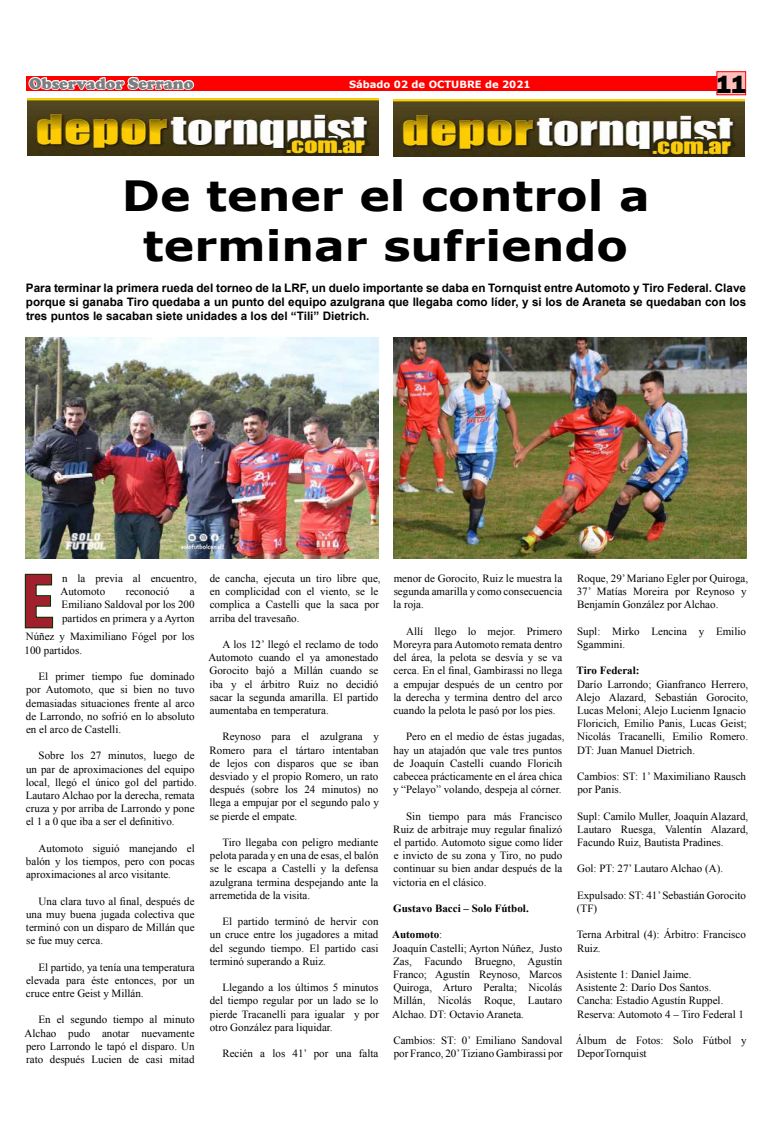
<style>
.page{position:relative;width:772px;height:1140px;background:#fff}
.page>*{position:absolute;margin:0;border:0;box-sizing:border-box;transform-origin:0 0}
.t1{font:700 75px "Ebrima";color:#a0202d;scale:.83 1}
.t2{font:700 41.7px/50px "Verdana";color:#000;text-align:center;scale:1.1 1}
.t3{font:800 25.7px "Franklin Gothic";color:#000}
.t4{font:900 16px "Cooper";color:#7c7d80}
.t5{font:700 11.7px/14px "Arial";color:#000;text-align:justify}
.t6{font:11px/13.2px "Times New Roman";color:#000}
.t7{font:700 11px "Times New Roman";color:#000}
.t8{font:700 10px "Verdana";color:#fff}
.s1{font-weight:700}
</style>
<div class="page">
<div style="left:27px;top:76px;width:717px;height:14px;background:#f00"></div>
<div style="left:715px;top:71px;width:30px;height:24px;background:#ffbdbd;border:1px solid #f00"></div>
<img style="left:195px;top:98px;width:183px;height:58px">
<img style="left:393px;top:99px;width:351px;height:58px">
<svg style="left:27px;top:76px;width:168px;height:80px"></svg>
<svg style="left:24px;top:573px;width:30px;height:56px"></svg>
<img style="left:26px;top:337px;width:352px;height:221px">
<img style="left:393px;top:337px;width:353px;height:221px">
<h3 class="t4" style="left:29px;top:74px;width:166px">Observador Serrano</h3>
<h3 class="t3" style="left:715px;top:67px;width:31px">11</h3>
<p class="t8" style="left:349px;top:77px;width:183px">Sábado 02 de OCTUBRE de 2021</p>
<h2 class="t2" style="left:122px;top:169px;width:481px">De tener el control a terminar sufriendo</h2>
<p class="t5" style="left:26px;top:281px;width:721px">Para terminar la primera rueda del torneo de la LRF, un duelo importante se daba en Tornquist entre Automoto y Tiro Federal. Clave porque si ganaba Tiro quedaba a un punto del equipo azulgrana que llegaba como líder, y si los de Araneta se quedaban con los tres puntos le sacaban siete unidades a los del “Tili” Dietrich.</p>
<p class="t6" style="left:60px;top:571px;width:138px">n la previa al encuentro,<br>Automoto</p>
<h1 class="t1" style="left:21px;top:545px;width:42px">E</h1>
<p class="t6" style="left:126px;top:584px;width:45px">reconoció</p>
<p class="t6" style="left:62px;top:584px;width:134px;text-align:justify;text-indent:128px">a Emiliano Saldoval por los 200 partidos en primera y a Ayrton</p>
<p class="t6" style="left:25px;top:630px;width:171px">Núñez y Maximiliano Fógel por los<br>100 partidos.</p>
<p class="t6" style="left:26px;top:669px;width:170px;text-align:justify;text-indent:13px">El primer tiempo fue dominado por Automoto, que si bien no tuvo demasiadas situaciones frente al arco de Larrondo, no sofrió en lo absoluto en el arco de Castelli.</p>
<p class="t6" style="left:26px;top:749px;width:172px;text-indent:13px">Sobre los 27 minutos, luego de un par de aproximaciones del equipo local, llegó el único gol del partido.<br>Lautaro Alchao por la derecha, remata cruza y por arriba de Larrondo y pone el 1 a 0 que iba a ser el definitivo.</p>
<p class="t6" style="left:26px;top:841px;width:170px;text-align:justify;text-indent:13px">Automoto siguió manejando el balón y los tiempos, pero con pocas aproximaciones al arco visitante.</p>
<p class="t6" style="left:26px;top:894px;width:170px;text-align:justify;text-indent:13px">Una clara tuvo al final, después de una muy buena jugada colectiva que terminó con un disparo de Millán que se fue muy cerca.</p>
<p class="t6" style="left:26px;top:960px;width:170px;text-align:justify;text-indent:13px">El partido, ya tenía una temperatura elevada para éste entonces, por un cruce entre Geist y Millán.</p>
<p class="t6" style="left:25px;top:1013px;width:171px;text-align:justify;text-indent:14px">En el segundo tiempo al minuto Alchao pudo anotar nuevamente pero Larrondo le tapó el disparo. Un rato después Lucien de casi mitad</p>
<p class="t6" style="left:209px;top:571px;width:172px">de cancha, ejecuta un tiro libre que, en complicidad con el viento, se le complica a Castelli que la saca por arriba del travesaño.</p>
<p class="t6" style="left:208px;top:637px;width:171px;text-align:justify;text-indent:14px">A los 12’ llegó el reclamo de todo Automoto cuando el ya amonestado Gorocito bajó a Millán cuando se iba y el árbitro Ruiz no decidió sacar la segunda amarilla. El partido aumentaba en temperatura.</p>
<p class="t6" style="left:209px;top:730px;width:171px;text-align:justify;text-indent:13px">Reynoso para el azulgrana y Romero para el tártaro intentaban de lejos con disparos que se iban desviado y el propio Romero, un rato después (sobre los 24 minutos) no llega a empujar por el segundo palo y se pierde el empate.</p>
<p class="t6" style="left:210px;top:835px;width:170px;text-align:justify;text-indent:12px">Tiro llegaba con peligro mediante pelota parada y en una de esas, el balón se le escapa a Castelli y la defensa azulgrana termina despejando ante la arremetida de la visita.</p>
<p class="t6" style="left:209px;top:914px;width:170px;text-align:justify;text-indent:13px">El partido terminó de hervir con un cruce entre los jugadores a mitad del segundo tiempo. El partido casi terminó superando a Ruiz.</p>
<p class="t6" style="left:210px;top:980px;width:171px;text-align:justify;text-indent:13px">Llegando a los últimos 5 minutos del tiempo regular por un lado se lo pierde Tracanelli para igualar y por otro González para liquidar.</p>
<p class="t6" style="left:222px;top:1046px;width:157px">Recién a los 41’ por una falta</p>
<p class="t6" style="left:393px;top:571px;width:170px;text-align:justify">menor de Gorocito, Ruiz le muestra la segunda amarilla y como consecuencia la roja.</p>
<p class="t6" style="left:393px;top:624px;width:171px;text-align:justify;text-indent:13px">Allí llego lo mejor. Primero Moreyra para Automoto remata dentro del área, la pelota se desvía y se va cerca. En el final, Gambirassi no llega a empujar después de un centro por la derecha y termina dentro del arco cuando la pelota le pasó por los pies.</p>
<p class="t6" style="left:393px;top:730px;width:173px;text-indent:13px">Pero en el medio de éstas jugadas, hay un atajadón que vale tres puntos de Joaquín Castelli cuando Floricih cabecea prácticamente en el área chica y “Pelayo” volando, despeja al córner.</p>
<p class="t6" style="left:392px;top:809px;width:171px;text-align:justify;text-indent:13px">Sin tiempo para más Francisco Ruiz de arbitraje muy regular finalizó el partido. Automoto sigue como líder e invicto de su zona y Tiro, no pudo continuar su bien andar después de la victoria en el clásico.</p>
<p class="t7" style="left:393px;top:900px;width:137px">Gustavo Bacci – Solo Fútbol.</p>
<p class="t6" style="left:392px;top:928px;width:171px"><span class="s1">Automoto</span>:<br>Joaquín Castelli; Ayrton Núñez, Justo<br>Zas, Facundo Bruegno, Agustín<br>Franco; Agustín Reynoso, Marcos<br>Quiroga, Arturo Peralta; Nicolás<br>Millán, Nicolás Roque, Lautaro<br>Alchao. DT: Octavio Araneta.</p>
<p class="t6" style="left:393px;top:1033px;width:171px">Cambios: ST: 0’ Emiliano Sandoval por Franco, 20’ Tiziano Gambirassi por</p>
<p class="t6" style="left:576px;top:571px;width:173px">Roque, 29’ Mariano Egler por Quiroga,<br>37’ Matías Moreira por Reynoso y<br>Benjamín González por Alchao.</p>
<p class="t6" style="left:576px;top:624px;width:170px">Supl: Mirko Lencina y Emilio<br>Sgammini.</p>
<p class="t7" style="left:576px;top:663px;width:64px">Tiro Federal:</p>
<p class="t6" style="left:575px;top:677px;width:174px">Darío Larrondo; Gianfranco Herrero, Alejo Alazard, Sebastián Gorocito, Lucas Meloni; Alejo Lucienm Ignacio Floricich, Emilio Panis, Lucas Geist; Nicolás Tracanelli, Emilio Romero.<br>DT: Juan Manuel Dietrich.</p>
<p class="t6" style="left:576px;top:769px;width:170px">Cambios: ST: 1’ Maximiliano Rausch por Panis.</p>
<p class="t6" style="left:576px;top:809px;width:172px;text-align:justify">Supl: Camilo Muller, Joaquín Alazard, Lautaro Ruesga, Valentín Alazard, Facundo Ruiz, Bautista Pradines.</p>
<p class="t6" style="left:576px;top:862px;width:147px">Gol: PT: 27’ Lautaro Alchao (A).</p>
<p class="t6" style="left:576px;top:888px;width:170px">Expulsado: ST: 41’ Sebastián Gorocito (TF)</p>
<p class="t6" style="left:576px;top:928px;width:171px">Terna Arbitral (4): Árbitro: Francisco<br>Ruiz.</p>
<p class="t6" style="left:575px;top:967px;width:169px">Asistente 1: Daniel Jaime.<br>Asistente 2: Darío Dos Santos.<br>Cancha: Estadio Agustín Ruppel.<br>Reserva: Automoto 4 – Tiro Federal 1</p>
<p class="t6" style="left:575px;top:1033px;width:172px">Álbum de Fotos: Solo Fútbol y<br>DeporTornquist</p>
</div>
